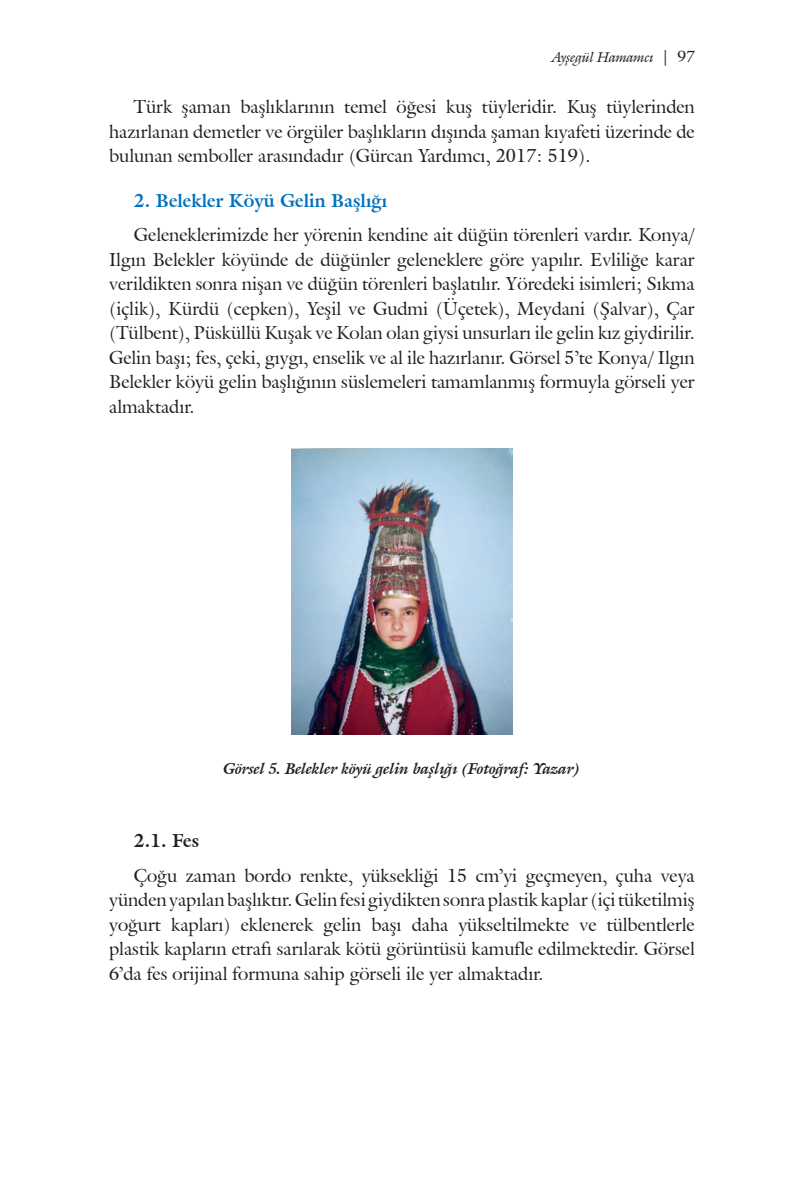
<style>
.page{position:relative;width:794px;height:1191px;background:#fff}
.page>*{position:absolute;margin:0;border:0;box-sizing:border-box;transform-origin:0 0}
.t1{font:18.38px/24.5px "Galliard IT Cby BT";color:#231f20;text-align:justify}
.t2{font:700 18.38px "Galliard IT Cby BT";color:#0072bc}
.t3{font:700 18.38px "Galliard IT Cby BT";color:#231f20}
.t4{font:italic 700 15.75px "Galliard IT Cby BT";color:#231f20}
.t5{font:italic 14px "Galliard IT Cby BT";color:#231f20}
.s1{font-style:normal;font-size:15.75px}
</style>
<div class="page">
<img style="left:291px;top:448px;width:221px;height:286px">
<p class="t5" style="left:552px;top:47px;width:144px">Ayşegül Hamamcı <span class="s1">| 97</span></p>
<p class="t1" style="left:109px;top:94px;width:587px;text-indent:25px">Türk şaman başlıklarının temel öğesi kuş tüyleridir. Kuş tüylerinden hazırlanan demetler ve örgüler başlıkların dışında şaman kıyafeti üzerinde de bulunan semboller arasındadır (Gürcan Yardımcı, 2017: 519).</p>
<p class="t2" style="left:134px;top:188px;width:255px">2. Belekler Köyü Gelin Başlığı</p>
<p class="t1" style="left:109px;top:222px;width:587px;text-indent:25px">Geleneklerimizde her yörenin kendine ait düğün törenleri vardır. Konya/ Ilgın Belekler köyünde de düğünler geleneklere göre yapılır. Evliliğe karar verildikten sonra nişan ve düğün törenleri başlatılır. Yöredeki isimleri; Sıkma (içlik), Kürdü (cepken), Yeşil ve Gudmi (Üçetek), Meydani (Şalvar), Çar (Tülbent), Püsküllü Kuşak ve Kolan olan giysi unsurları ile gelin kız giydirilir.<br>Gelin başı; fes, çeki, gıygı, enselik ve al ile hazırlanır. Görsel 5’te Konya/ Ilgın Belekler köyü gelin başlığının süslemeleri tamamlanmış formuyla görseli yer almaktadır.</p>
<p class="t4" style="left:224px;top:757px;width:358px">Görsel 5. Belekler köyü gelin başlığı (Fotoğraf: Yazar)</p>
<p class="t3" style="left:134px;top:829px;width:67px">2.1. Fes</p>
<p class="t1" style="left:109px;top:863px;width:587px;text-indent:25px">Çoğu zaman bordo renkte, yüksekliği 15 cm’yi geçmeyen, çuha veya yünden yapılan başlıktır. Gelin fesi giydikten sonra plastik kaplar (içi tüketilmiş yoğurt kapları) eklenerek gelin başı daha yükseltilmekte ve tülbentlerle plastik kapların etrafı sarılarak kötü görüntüsü kamufle edilmektedir. Görsel 6’da fes orijinal formuna sahip görseli ile yer almaktadır.</p>
</div>
